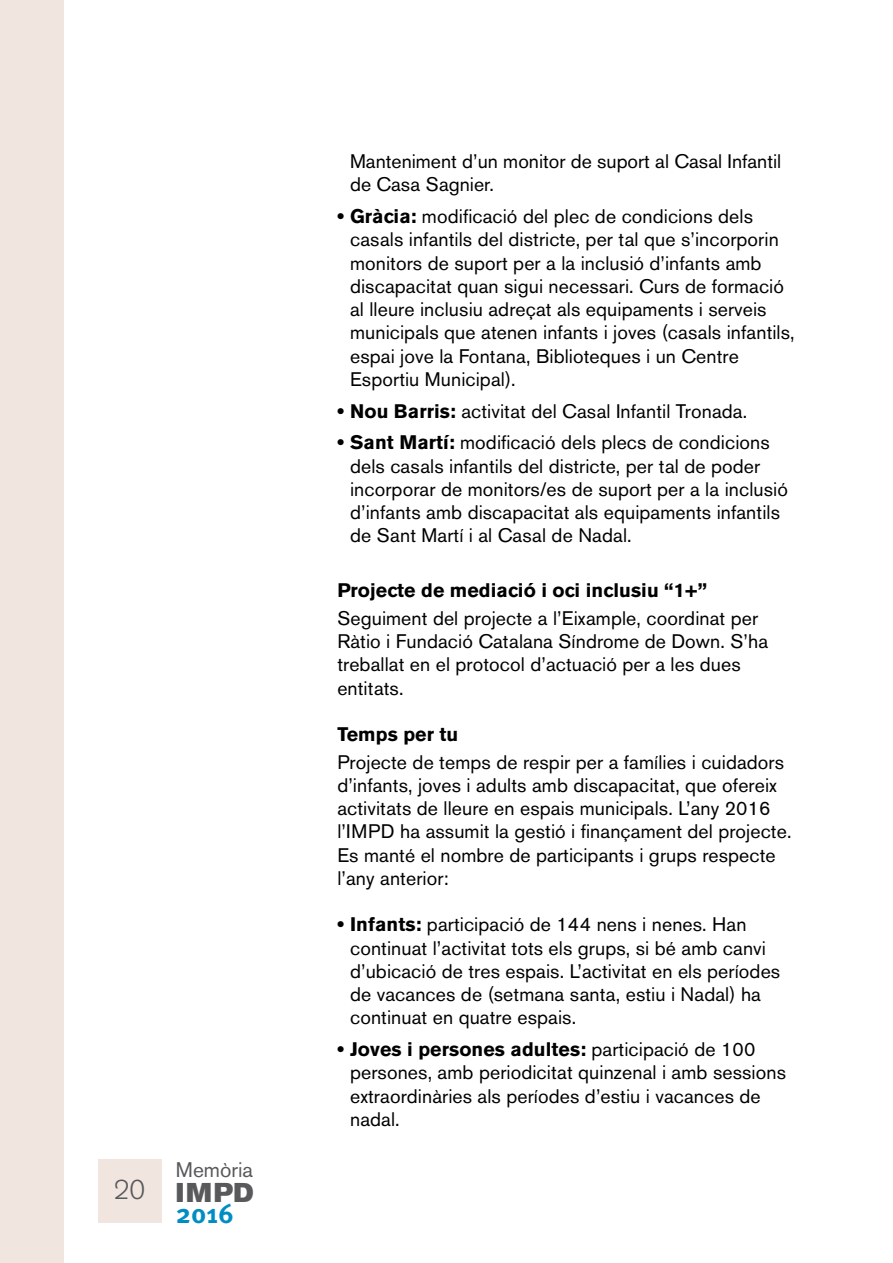
<style>
.page{position:relative;width:893px;height:1263px;background:#fff}
.page>*{position:absolute;margin:0;border:0;box-sizing:border-box;transform-origin:0 0}
.t1{font:27px "Akzidenz Grotesk BE Super";color:#58595b}
.t2{font:700 27px "Meta Pro";color:#008ec2}
.t3{font:300 27px "Akzidenz Grotesk BE";color:#58595b}
.t4{font:21px "Akzidenz Grotesk BE";color:#58595b}
.t5{font:19.5px/23.2px "Akzidenz Grotesk BE";letter-spacing:.005em;color:#000}
.t6{font:700 19.5px "Akzidenz Grotesk BE";letter-spacing:.005em;color:#000}
.s1{font-weight:700}
</style>
<div class="page">
<div style="left:0;top:0;width:64px;height:1263px;background:#f1e5df"></div>
<div style="left:98px;top:1160px;width:64px;height:63px;background:#f1e5df"></div>
<h1 class="t3" style="left:114px;top:1175px;width:33px">20</h1>
<p class="t4" style="left:176px;top:1157px;width:79px">Memòria</p>
<h1 class="t1" style="left:176px;top:1177px;width:79px">IMPD</h1>
<h1 class="t2" style="left:176px;top:1197px;width:59px">2016</h1>
<p class="t5" style="left:350px;top:150px;width:433px">Manteniment d’un monitor de suport al Casal Infantil de Casa Sagnier.</p>
<p class="t5" style="left:350px;top:205px;width:446px;text-indent:-13px"><span class="s1">• Gràcia:</span> modificació del plec de condicions dels casals infantils del districte, per tal que s’incorporin monitors de suport per a la inclusió d’infants amb discapacitat quan sigui necessari. Curs de formació al lleure inclusiu adreçat als equipaments i serveis municipals que atenen infants i joves (casals infantils, espai jove la Fontana, Biblioteques i un Centre Esportiu Municipal).</p>
<p class="t5" style="left:337px;top:399px;width:411px"><span class="s1">• Nou Barris:</span> activitat del Casal Infantil Tronada.</p>
<p class="t5" style="left:350px;top:431px;width:439px;text-indent:-13px"><span class="s1">• Sant Martí:</span> modificació dels plecs de condicions dels casals infantils del districte, per tal de poder incorporar de monitors/es de suport per a la inclusió d’infants amb discapacitat als equipaments infantils de Sant Martí i al Casal de Nadal.</p>
<h6 class="t6" style="left:337px;top:579px;width:371px">Projecte de mediació i oci inclusiu “1+”</h6>
<p class="t5" style="left:337px;top:606px;width:432px">Seguiment del projecte a l’Eixample, coordinat per Ràtio i Fundació Catalana Síndrome de Down. S’ha treballat en el protocol d’actuació per a les dues entitats.</p>
<h6 class="t6" style="left:337px;top:723px;width:122px">Temps per tu</h6>
<p class="t5" style="left:337px;top:750px;width:456px">Projecte de temps de respir per a famílies i cuidadors d’infants, joves i adults amb discapacitat, que ofereix activitats de lleure en espais municipals. L’any 2016 l’IMPD ha assumit la gestió i finançament del projecte.<br>Es manté el nombre de participants i grups respecte l’any anterior:</p>
<p class="t5" style="left:350px;top:913px;width:432px;text-indent:-13px"><span class="s1">• Infants:</span> participació de 144 nens i nenes. Han continuat l’activitat tots els grups, si bé amb canvi d’ubicació de tres espais. L’activitat en els períodes de vacances de (setmana santa, estiu i Nadal) ha continuat en quatre espais.</p>
<p class="t5" style="left:350px;top:1038px;width:437px;text-indent:-13px"><span class="s1">• Joves i persones adultes:</span> participació de 100 persones, amb periodicitat quinzenal i amb sessions extraordinàries als períodes d’estiu i vacances de nadal.</p>
</div>
